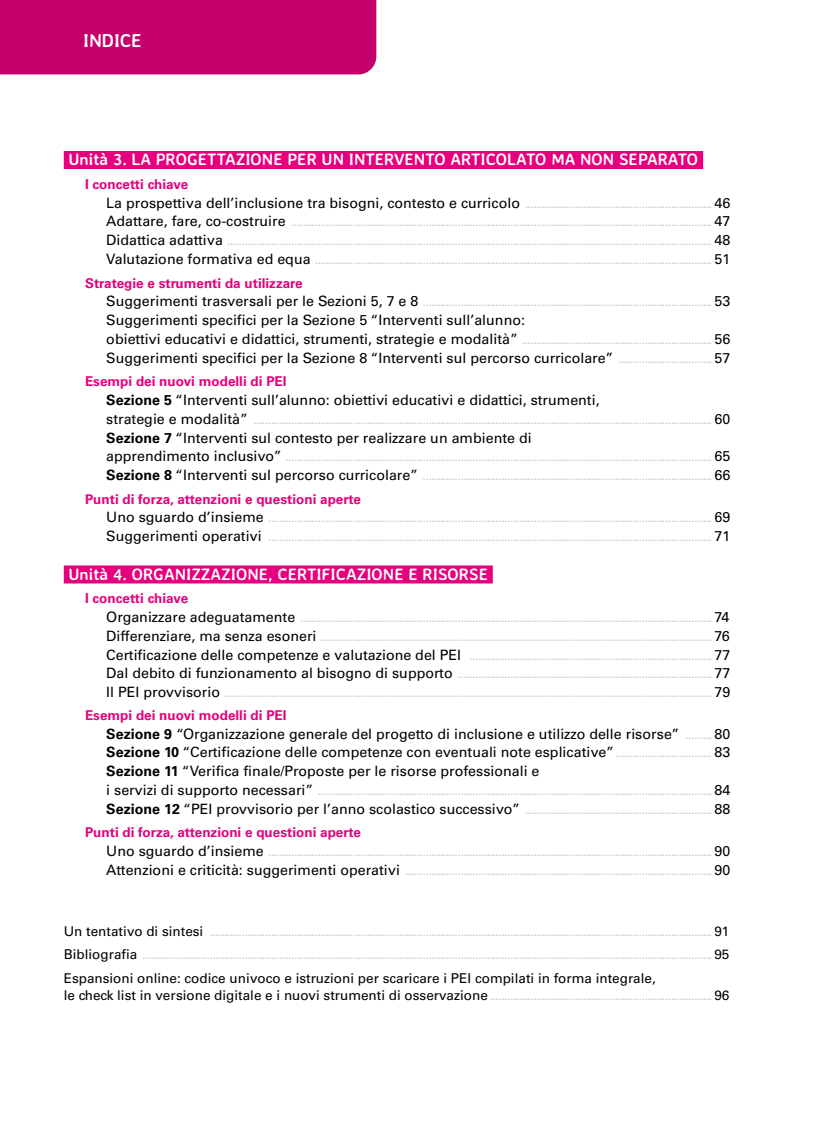
<style>
.page{position:relative;width:825px;height:1123px;background:#fff}
.page>*{position:absolute;margin:0;border:0;box-sizing:border-box;transform-origin:0 0}
.t1{font:700 18.75px "Averia Sans Libre";letter-spacing:-.01em;color:#fff}
.t2{font:700 16.5px "Averia Sans Libre";color:#fff}
.t3{font:14.25px/18.8px "Univers LT Std";color:#000;text-align:justify}
.t4{font:700 13.5px "Univers LT Std";color:#e6007d}
.t5{font:13.5px "Univers LT Std";color:#000}
.t6{font:700 10.5px/18.8px "Univers LT Std";color:#c6c6c6}
.s1{font-weight:400;font-size:14.25px;color:#000}
.s2{font-weight:700;font-size:10.5px;color:#c6c6c6}
.s3{font-weight:700}
.s4{font-size:14.25px;color:#000}
.s5{font-weight:400;font-size:13.5px;color:#000}
</style>
<div class="page">
<div style="left:0;top:0;width:376px;height:74px;background:#c3006b"></div>
<div style="left:64px;top:151px;width:639px;height:18px;background:#e6007d"></div>
<div style="left:64px;top:565px;width:429px;height:18px;background:#e6007d"></div>
<h1 class="t1" style="left:83px;top:28px;width:60px">INDICE</h1>
<h2 class="t2" style="left:69px;top:149px;width:631px">Unità 3. LA PROGETTAZIONE PER UN INTERVENTO ARTICOLATO MA NON SEPARATO</h2>
<p class="t4" style="left:85px;top:176px;width:105px">I concetti chiave</p>
<p class="t6" style="left:106px;top:195px;width:625px;text-align:justify"><span class="s1">La prospettiva dell’inclusione tra bisogni, contesto e curricolo</span> ................................................................ <span class="s1">46<br>Adattare, fare, co-costruire</span> ................................................................................................................................................ <span class="s1">47<br>Didattica adattiva</span> ...................................................................................................................................................................... <span class="s1">48<br>Valutazione formativa ed equa</span> ........................................................................................................................................ <span class="s1">51</span></p>
<p class="t4" style="left:85px;top:275px;width:219px">Strategie e strumenti da utilizzare</p>
<p class="t6" style="left:106px;top:293px;width:625px"><span class="s1">Suggerimenti trasversali per le Sezioni 5, 7 e 8</span> ................................................................................................... <span class="s1">53</span></p>
<h3 class="t3" style="left:106px;top:311px;width:420px">Suggerimenti specifici per la Sezione 5 “Interventi sull’alunno:</h3>
<p class="t6" style="left:106px;top:331px;width:625px"><span class="s1">obiettivi educativi e didattici, strumenti, strategie e modalità”</span> ................................................................. <span class="s1">56</span></p>
<h3 class="t3" style="left:106px;top:348px;width:625px">Suggerimenti specifici per la Sezione 8 “Interventi sul percorso curricolare” <span class="s2">................................</span> 57</h3>
<p class="t4" style="left:85px;top:373px;width:203px">Esempi dei nuovi modelli di PEI</p>
<h3 class="t3" style="left:106px;top:391px;width:495px"><span class="s3">Sezione 5</span> “Interventi sull’alunno: obiettivi educativi e didattici, strumenti,</h3>
<p class="t6" style="left:106px;top:411px;width:625px"><span class="s1">strategie e modalità”</span> ............................................................................................................................................................. <span class="s1">60</span></p>
<h3 class="t3" style="left:106px;top:428px;width:427px"><span class="s3">Sezione 7</span> “Interventi sul contesto per realizzare un ambiente di</h3>
<p class="t6" style="left:106px;top:448px;width:625px"><span class="s1">apprendimento inclusivo”</span> .................................................................................................................................................. <span class="s1">65<br></span><span class="s4">Sezione 8</span> <span class="s1">“Interventi sul percorso curricolare”</span> ................................................................................................... <span class="s1">66</span></p>
<p class="t4" style="left:85px;top:491px;width:277px">Punti di forza, attenzioni e questioni aperte</p>
<p class="t6" style="left:106px;top:509px;width:625px"><span class="s1">Uno sguardo d’insieme</span> ........................................................................................................................................................ <span class="s1">69<br>Suggerimenti operativi</span> ........................................................................................................................................................ <span class="s1">71</span></p>
<h2 class="t2" style="left:69px;top:563px;width:421px">Unità 4. ORGANIZZAZIONE, CERTIFICAZIONE E RISORSE</h2>
<p class="t4" style="left:85px;top:590px;width:105px">I concetti chiave</p>
<p class="t6" style="left:106px;top:609px;width:625px;text-align:justify"><span class="s1">Organizzare adeguatamente</span> ............................................................................................................................................. <span class="s1">74<br>Differenziare, ma senza esoneri</span> ...................................................................................................................................... <span class="s1">76<br>Certificazione delle competenze e valutazione del PEI</span> ................................................................................... <span class="s1">77<br>Dal debito di funzionamento al bisogno di supporto</span> ....................................................................................... <span class="s1">77<br>Il PEI provvisorio</span> ....................................................................................................................................................................... <span class="s1">79</span></p>
<p class="t4" style="left:85px;top:707px;width:203px">Esempi dei nuovi modelli di PEI</p>
<p class="t3" style="left:106px;top:724px;width:625px"><span class="s3">Sezione 9</span> “Organizzazione generale del progetto di inclusione e utilizzo delle risorse” <span class="s2">.........</span> 80<br><span class="s3">Sezione 10</span> “Certificazione delle competenze con eventuali note esplicative”<span class="s2">.................................</span> 83<br><span class="s3">Sezione 11</span> “Verifica finale/Proposte per le risorse professionali e</p>
<p class="t6" style="left:106px;top:781px;width:625px"><span class="s1">i servizi di supporto necessari”</span> ....................................................................................................................................... <span class="s1">84<br></span><span class="s4">Sezione 12</span> <span class="s1">“PEI provvisorio per l’anno scolastico successivo”</span> ................................................................ <span class="s1">88</span></p>
<p class="t4" style="left:85px;top:824px;width:277px">Punti di forza, attenzioni e questioni aperte</p>
<p class="t6" style="left:106px;top:843px;width:625px"><span class="s1">Uno sguardo d’insieme</span> ........................................................................................................................................................ <span class="s1">90<br>Attenzioni e criticità: suggerimenti operativi</span> ......................................................................................................... <span class="s1">90</span></p>
<p class="t6" style="left:64px;top:922px;width:667px"><span class="s5">Un tentativo di sintesi</span> ............................................................................................................................................................................ <span class="s5">91</span></p>
<p class="t6" style="left:64px;top:946px;width:667px"><span class="s5">Bibliografia</span> ................................................................................................................................................................................................... <span class="s5">95</span></p>
<p class="t5" style="left:64px;top:970px;width:593px">Espansioni online: codice univoco e istruzioni per scaricare i PEI compilati in forma integrale,</p>
<p class="t6" style="left:64px;top:987px;width:667px"><span class="s5">le check list in versione digitale e i nuovi strumenti di osservazione</span> ............................................................................ <span class="s5">96</span></p>
</div>
